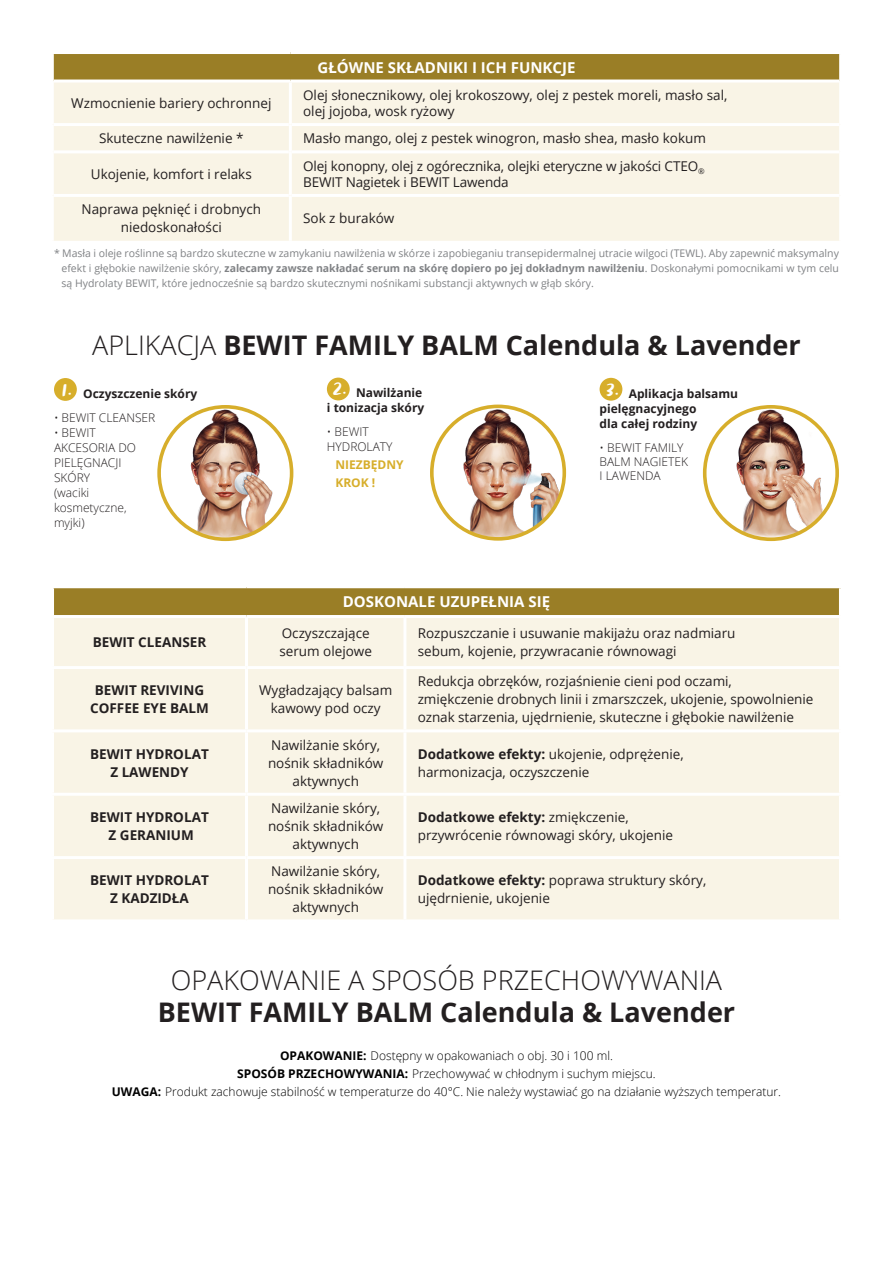
<style>
.page{position:relative;width:893px;height:1263px;background:#fff}
.page>*{position:absolute;margin:0;border:0;box-sizing:border-box;transform-origin:0 0}
.t1{font:700 27px "Open Sans";color:#231f20}
.t2{font:300 27px "Open Sans";color:#231f20}
.t3{font:22.5px "Zooja Pro";color:#fff}
.t4{font:700 15px "Open Sans";color:#fff}
.t5{font:13.5px/18px "Open Sans";color:#231f20;text-align:center}
.t6{font:700 13.5px/18px "Open Sans";color:#231f20;text-align:center}
.t7{font:300 12px "Open Sans";color:#000}
.t8{font:300 12px/15px "Open Sans";color:#231f20}
.t9{font:700 12px/15px "Open Sans";color:#231f20}
.t10{font:700 12px/18px "Open Sans";color:#d7ae2b}
.t11{font:10.5px/15px "Open Sans";color:#808285;text-align:justify}
.s1{font-weight:700}
.s2{font-weight:300}
.s3{font-weight:400}
</style>
<div class="page">
<div style="left:52px;top:53px;width:789px;height:28px;background:#9a7e26"></div>
<div style="left:54px;top:83px;width:785px;height:158px;background:#f9f4e6"></div>
<hr style="left:54px;top:80px;width:236px;height:3px;background:#fff">
<hr style="left:290px;top:80px;width:549px;height:3px;background:#fff">
<hr style="left:54px;top:150px;width:235px;height:3px;background:#fff">
<hr style="left:292px;top:150px;width:547px;height:3px;background:#fff">
<hr style="left:54px;top:123px;width:235px;height:3px;background:#fff">
<hr style="left:292px;top:123px;width:547px;height:3px;background:#fff">
<hr style="left:54px;top:194px;width:235px;height:3px;background:#fff">
<hr style="left:292px;top:194px;width:547px;height:3px;background:#fff">
<hr style="left:51px;top:51px;width:239px;height:3px;background:#fff">
<hr style="left:51px;top:54px;width:3px;height:27px;background:#fff">
<hr style="left:290px;top:51px;width:552px;height:3px;background:#fff">
<hr style="left:839px;top:54px;width:3px;height:27px;background:#fff">
<hr style="left:289px;top:83px;width:3px;height:42px;background:#fff">
<hr style="left:289px;top:125px;width:3px;height:27px;background:#fff">
<hr style="left:289px;top:152px;width:3px;height:43px;background:#fff">
<hr style="left:289px;top:195px;width:3px;height:46px;background:#fff">
<div style="left:53px;top:587px;width:787px;height:29px;background:#9a7e26"></div>
<div style="left:54px;top:618px;width:785px;height:301px;background:#f9f4e6"></div>
<hr style="left:51px;top:585px;width:195px;height:3px;background:#fff">
<hr style="left:51px;top:588px;width:3px;height:27px;background:#fff">
<hr style="left:246px;top:585px;width:159px;height:3px;background:#fff">
<hr style="left:405px;top:585px;width:437px;height:3px;background:#fff">
<hr style="left:839px;top:588px;width:3px;height:27px;background:#fff">
<hr style="left:51px;top:615px;width:195px;height:3px;background:#fff">
<hr style="left:246px;top:615px;width:159px;height:3px;background:#fff">
<hr style="left:405px;top:615px;width:437px;height:3px;background:#fff">
<hr style="left:245px;top:618px;width:3px;height:48px;background:#fff">
<hr style="left:403px;top:618px;width:3px;height:48px;background:#fff">
<hr style="left:51px;top:666px;width:195px;height:3px;background:#fff">
<hr style="left:246px;top:666px;width:159px;height:3px;background:#fff">
<hr style="left:245px;top:669px;width:3px;height:60px;background:#fff">
<hr style="left:405px;top:666px;width:437px;height:3px;background:#fff">
<hr style="left:403px;top:669px;width:3px;height:60px;background:#fff">
<hr style="left:51px;top:729px;width:195px;height:3px;background:#fff">
<hr style="left:246px;top:729px;width:159px;height:3px;background:#fff">
<hr style="left:245px;top:732px;width:3px;height:61px;background:#fff">
<hr style="left:405px;top:729px;width:437px;height:3px;background:#fff">
<hr style="left:403px;top:732px;width:3px;height:61px;background:#fff">
<hr style="left:51px;top:793px;width:195px;height:3px;background:#fff">
<hr style="left:246px;top:793px;width:159px;height:3px;background:#fff">
<hr style="left:245px;top:796px;width:3px;height:60px;background:#fff">
<hr style="left:405px;top:793px;width:437px;height:3px;background:#fff">
<hr style="left:403px;top:796px;width:3px;height:60px;background:#fff">
<hr style="left:51px;top:856px;width:195px;height:3px;background:#fff">
<hr style="left:246px;top:856px;width:159px;height:3px;background:#fff">
<hr style="left:245px;top:859px;width:3px;height:60px;background:#fff">
<hr style="left:405px;top:856px;width:437px;height:3px;background:#fff">
<hr style="left:403px;top:859px;width:3px;height:60px;background:#fff">
<div style="left:54px;top:378px;width:23px;height:23px;background:#d7ae2b;border-radius:50%"></div>
<div style="left:600px;top:378px;width:22px;height:23px;background:#d7ae2b;border-radius:50%"></div>
<img style="left:705px;top:407px;width:132px;height:132px;border-radius:66px">
<div style="left:703px;top:405px;width:136px;height:136px;border:4px solid #d7ae2b;border-radius:50%"></div>
<img style="left:159px;top:407px;width:133px;height:132px;border-radius:66px">
<div style="left:157px;top:405px;width:136px;height:136px;border:4px solid #d7ae2b;border-radius:50%"></div>
<div style="left:327px;top:378px;width:23px;height:22px;background:#d7ae2b;border-radius:50%"></div>
<img style="left:432px;top:406px;width:132px;height:133px;border-radius:66px">
<div style="left:430px;top:405px;width:136px;height:136px;border:4px solid #d7ae2b;border-radius:50%"></div>
<p class="t5" style="left:71px;top:94px;width:202px">Wzmocnienie bariery ochronnej</p>
<p class="t4" style="left:318px;top:56px;width:259px">GŁÓWNE SKŁADNIKI I ICH FUNKCJE</p>
<p class="t5" style="left:303px;top:86px;width:426px">Olej słonecznikowy, olej krokoszowy, olej z pestek moreli, masło sal,</p>
<p class="t5" style="left:303px;top:102px;width:153px">olej jojoba, wosk ryżowy</p>
<p class="t5" style="left:99px;top:129px;width:146px">Skuteczne nawilżenie *</p>
<p class="t5" style="left:303px;top:129px;width:404px">Masło mango, olej z pestek winogron, masło shea, masło kokum</p>
<p class="t5" style="left:91px;top:165px;width:162px">Ukojenie, komfort i relaks</p>
<p class="t5" style="left:303px;top:156px;width:403px">Olej konopny, olej z ogórecznika, olejki eteryczne w jakości CTEO<sub>®</sub></p>
<p class="t5" style="left:303px;top:173px;width:207px">BEWIT Nagietek i BEWIT Lawenda</p>
<p class="t5" style="left:82px;top:200px;width:181px">Naprawa pęknięć i drobnych</p>
<p class="t5" style="left:121px;top:218px;width:103px">niedoskonałości</p>
<p class="t5" style="left:303px;top:209px;width:93px">Sok z buraków</p>
<p class="t11" style="left:62px;top:246px;width:779px;text-indent:-8px">* Masła i oleje roślinne są bardzo skuteczne w zamykaniu nawilżenia w skórze i zapobieganiu transepidermalnej utracie wilgoci (TEWL). Aby zapewnić maksymalny efekt i głębokie nawilżenie skóry, <span class="s1">zalecamy zawsze nakładać serum na skórę dopiero po jej dokładnym nawilżeniu</span>. Doskonałymi pomocnikami w tym celu są Hydrolaty BEWIT, które jednocześnie są bardzo skutecznymi nośnikami substancji aktywnych w głąb skóry.</p>
<p class="t1" style="left:92px;top:326px;width:710px"><span class="s2">APLIKACJA</span> BEWIT FAMILY BALM Calendula &amp; Lavender</p>
<p class="t3" style="left:62px;top:375px;width:11px">1.</p>
<p class="t9" style="left:83px;top:386px;width:116px">Oczyszczenie skóry</p>
<p class="t8" style="left:54px;top:410px;width:103px">• BEWIT CLEANSER</p>
<p class="t8" style="left:54px;top:425px;width:43px">• BEWIT</p>
<p class="t8" style="left:54px;top:440px;width:84px">AKCESORIA DO<br>PIELĘGNACJI</p>
<p class="t8" style="left:54px;top:470px;width:38px">SKÓRY</p>
<p class="t8" style="left:54px;top:485px;width:37px">(waciki</p>
<p class="t8" style="left:54px;top:500px;width:74px">kosmetyczne, myjki)</p>
<p class="t6" style="left:93px;top:633px;width:115px">BEWIT CLEANSER</p>
<p class="t6" style="left:95px;top:681px;width:111px">BEWIT REVIVING</p>
<p class="t6" style="left:90px;top:699px;width:120px">COFFEE EYE BALM</p>
<p class="t3" style="left:333px;top:375px;width:14px">2.</p>
<p class="t9" style="left:356px;top:385px;width:68px">Nawilżanie</p>
<p class="t9" style="left:327px;top:400px;width:99px">i tonizacja skóry</p>
<p class="t8" style="left:327px;top:424px;width:43px">• BEWIT</p>
<p class="t8" style="left:327px;top:439px;width:67px">HYDROLATY</p>
<p class="t10" style="left:335px;top:455px;width:70px">NIEZBĘDNY<br>KROK !</p>
<p class="t4" style="left:343px;top:591px;width:209px">DOSKONALE UZUPEŁNIA SIĘ</p>
<p class="t3" style="left:606px;top:375px;width:13px">3.</p>
<p class="t9" style="left:600px;top:385px;width:140px;text-indent:29px">Aplikacja balsamu pielęgnacyjnego<br>dla całej rodziny</p>
<p class="t8" style="left:600px;top:440px;width:90px;line-height:14.4px">• BEWIT FAMILY<br>BALM NAGIETEK</p>
<p class="t8" style="left:600px;top:468px;width:63px">I LAWENDA</p>
<p class="t5" style="left:282px;top:624px;width:89px">Oczyszczające</p>
<p class="t5" style="left:279px;top:642px;width:94px">serum olejowe</p>
<p class="t5" style="left:259px;top:681px;width:135px">Wygładzający balsam kawowy pod oczy</p>
<p class="t5" style="left:418px;top:624px;width:319px">Rozpuszczanie i usuwanie makijażu oraz nadmiaru</p>
<p class="t5" style="left:418px;top:642px;width:260px">sebum, kojenie, przywracanie równowagi</p>
<p class="t5" style="left:418px;top:672px;width:316px">Redukcja obrzęków, rozjaśnienie cieni pod oczami,</p>
<p class="t5" style="left:418px;top:690px;width:397px;text-align:left">zmiękczenie drobnych linii i zmarszczek, ukojenie, spowolnienie oznak starzenia, ujędrnienie, skuteczne i głębokie nawilżenie</p>
<p class="t6" style="left:90px;top:744px;width:120px">BEWIT HYDROLAT<br>Z LAWENDY</p>
<p class="t5" style="left:268px;top:735px;width:117px">Nawilżanie skóry, nośnik składników aktywnych</p>
<p class="t5" style="left:418px;top:744px;width:268px"><span class="s1">Dodatkowe efekty:</span> ukojenie, odprężenie,</p>
<p class="t5" style="left:418px;top:762px;width:173px">harmonizacja, oczyszczenie</p>
<p class="t6" style="left:90px;top:808px;width:120px">BEWIT HYDROLAT</p>
<p class="t6" style="left:109px;top:826px;width:87px">Z GERANIUM</p>
<p class="t6" style="left:90px;top:871px;width:120px">BEWIT HYDROLAT</p>
<p class="t6" style="left:110px;top:889px;width:80px">Z KADZIDŁA</p>
<p class="t5" style="left:268px;top:799px;width:117px">Nawilżanie skóry, nośnik składników aktywnych</p>
<p class="t6" style="left:418px;top:808px;width:212px">Dodatkowe efekty: <span class="s3">zmiękczenie,</span></p>
<p class="t5" style="left:418px;top:826px;width:257px">przywrócenie równowagi skóry, ukojenie</p>
<p class="t5" style="left:268px;top:862px;width:117px">Nawilżanie skóry, nośnik składników aktywnych</p>
<p class="t5" style="left:418px;top:871px;width:290px"><span class="s1">Dodatkowe efekty:</span> poprawa struktury skóry,</p>
<p class="t5" style="left:418px;top:889px;width:134px">ujędrnienie, ukojenie</p>
<p class="t2" style="left:171px;top:961px;width:553px">OPAKOWANIE A SPOSÓB PRZECHOWYWANIA</p>
<p class="t1" style="left:158px;top:993px;width:579px">BEWIT FAMILY BALM Calendula &amp; Lavender</p>
<p class="t7" style="left:280px;top:1048px;width:334px"><span class="s1">OPAKOWANIE:</span> Dostępny w opakowaniach o obj. 30 i 100 ml.</p>
<p class="t7" style="left:237px;top:1066px;width:420px"><span class="s1">SPOSÓB PRZECHOWYWANIA:</span> Przechowywać w chłodnym i suchym miejscu.</p>
<p class="t7" style="left:112px;top:1084px;width:671px"><span class="s1">UWAGA:</span> Produkt zachowuje stabilność w temperaturze do 40°C. Nie należy wystawiać go na działanie wyższych temperatur.</p>
</div>
